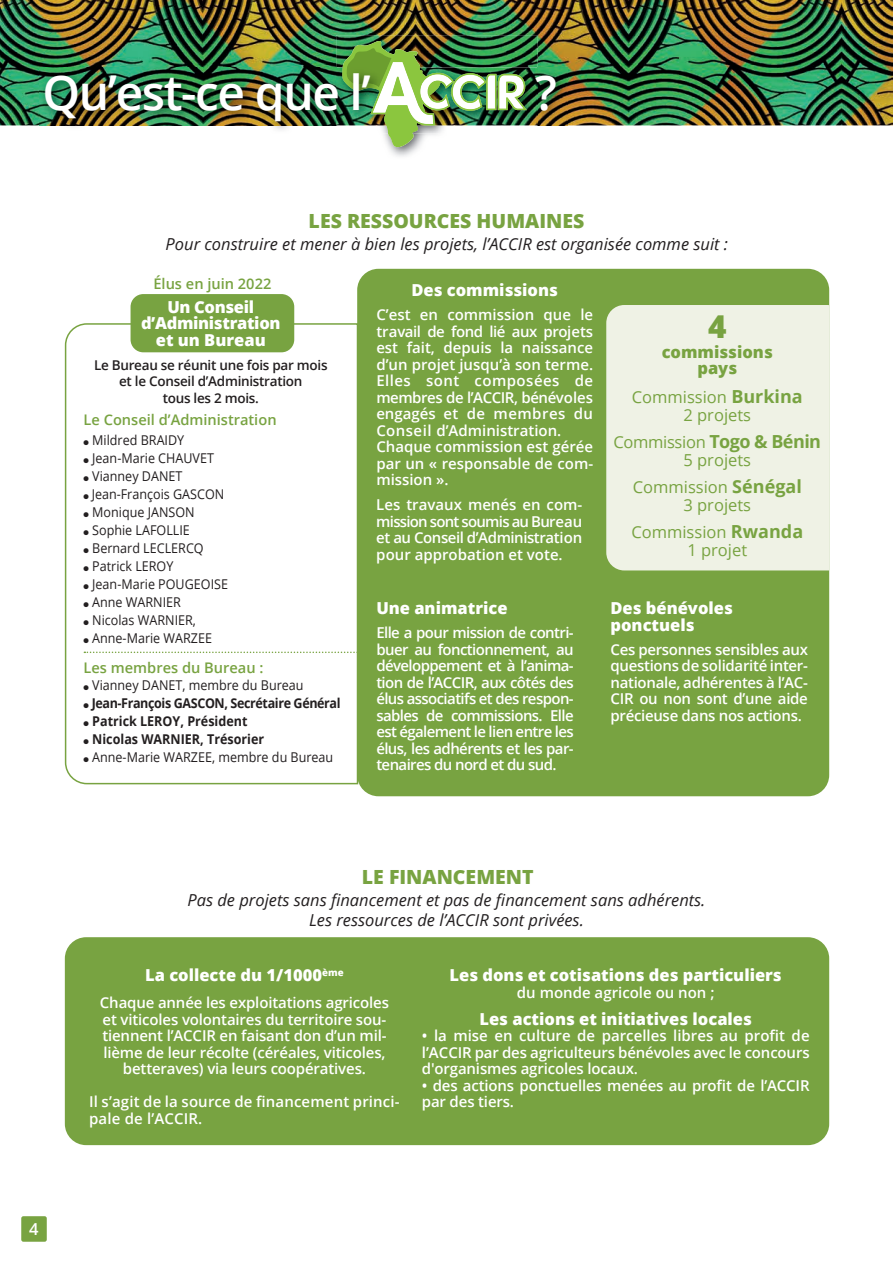
<style>
.page{position:relative;width:893px;height:1263px;background:#fff}
.page>*{position:absolute;margin:0;border:0;box-sizing:border-box;transform-origin:0 0}
.t1{font:600 48px "Open Sans";letter-spacing:-.03em;color:#fff}
.t2{font:800 31.5px "Open Sans";color:#78a341}
.t3{font:800 19.5px "Open Sans";color:#78a341}
.t4{font:italic 16.5px/19.5px "Open Sans";color:#231f20;text-align:center}
.t5{font:800 16.5px/16.5px "Open Sans";color:#fff}
.t6{font:16.5px/18px "Open Sans";color:#78a341;text-align:center}
.t7{font:800 16.5px/16.5px "Open Sans";letter-spacing:-.02em;color:#fff;text-align:center}
.t8{font:16.5px/18px "Open Sans";letter-spacing:-.02em;color:#78a341;text-align:center}
.t9{font:800 16.5px/16.5px "Open Sans";color:#78a341;text-align:center}
.t10{font:600 16.5px "Open Sans";color:#fff}
.t11{font:600 15px/16.5px "Open Sans";letter-spacing:-.01em;color:#fff;text-align:justify}
.t12{font:600 15px/16.5px "Open Sans";letter-spacing:.01em;color:#fff}
.t13{font:600 14.7px "Open Sans";color:#78a341}
.t14{font:13.5px "Open Sans";color:#231f20;scale:.93 1}
.t15{font:600 13.5px/16.5px "Open Sans";letter-spacing:-.02em;color:#231f20;text-align:center}
.t16{font:700 13.5px "Open Sans";color:#231f20;scale:.93 1}
.t17{font:700 13.5px "Open Sans";letter-spacing:-.03em;color:#231f20;scale:.93 1}
.s1{font-weight:700;font-size:18px}
</style>
<div class="page">
<svg style="left:64px;top:322px;width:295px;height:463px"></svg>
<div style="left:357px;top:269px;width:472px;height:527px;background:#78a341;border-radius:21px"></div>
<div style="left:131px;top:294px;width:163px;height:58px;background:#78a341;border-radius:13px"></div>
<div style="left:21px;top:1216px;width:26px;height:26px;background:#78a341;border-radius:2px"></div>
<div style="left:65px;top:937px;width:764px;height:208px;background:#78a341;border-radius:21px"></div>
<div style="left:606px;top:305px;width:223px;height:265px;background:#eff2e5"></div>
<img style="left:0;top:0;width:893px;height:125px">
<img style="left:336px;top:35px;width:202px;height:32px">
<img style="left:342px;top:40px;width:185px;height:109px">
<img style="left:39px;top:67px;width:528px;height:66px">
<img style="left:342px;top:67px;width:98px;height:66px">
<img style="left:370px;top:67px;width:65px;height:58px">
<img style="left:419px;top:73px;width:32px;height:37px">
<img style="left:451px;top:73px;width:45px;height:38px">
<img style="left:488px;top:75px;width:7px;height:34px">
<img style="left:498px;top:74px;width:29px;height:36px">
<img style="left:345px;top:67px;width:34px;height:20px">
<svg style="left:84px;top:651px;width:273px;height:2px"></svg>
<h1 class="t1" style="left:43px;top:59px;width:330px">Qu’est-ce que l’</h1>
<h1 class="t1" style="left:535px;top:59px;width:23px">?</h1>
<h3 class="t3" style="left:309px;top:206px;width:277px">LES RESSOURCES HUMAINES</h3>
<p class="t4" style="left:166px;top:234px;width:564px">Pour construire et mener à bien les projets, l’ACCIR est organisée comme suit :</p>
<p class="t13" style="left:153px;top:273px;width:119px">Élus en juin 2022</p>
<p class="t7" style="left:141px;top:298px;width:141px">Un Conseil d’Administration et un Bureau</p>
<p class="t15" style="left:94px;top:356px;width:235px">Le Bureau se réunit une fois par mois et le Conseil d’Administration<br>tous les 2 mois.</p>
<p class="t14" style="left:84px;top:431px;width:110px">● Mildred BRAIDY</p>
<p class="t14" style="left:84px;top:449px;width:142px">● Jean-Marie CHAUVET</p>
<p class="t14" style="left:84px;top:467px;width:108px">● Vianney DANET</p>
<p class="t14" style="left:84px;top:485px;width:153px">● Jean-François GASCON</p>
<p class="t14" style="left:84px;top:503px;width:121px">● Monique JANSON</p>
<p class="t14" style="left:84px;top:521px;width:116px">● Sophie LAFOLLIE</p>
<p class="t14" style="left:84px;top:539px;width:131px">● Bernard LECLERCQ</p>
<p class="t14" style="left:84px;top:557px;width:98px">● Patrick LEROY</p>
<p class="t14" style="left:84px;top:575px;width:157px">● Jean-Marie POUGEOISE</p>
<p class="t14" style="left:84px;top:593px;width:106px">● Anne WARNIER</p>
<p class="t14" style="left:84px;top:611px;width:122px">● Nicolas WARNIER,</p>
<p class="t14" style="left:84px;top:629px;width:140px">● Anne-Marie WARZEE</p>
<p class="t14" style="left:84px;top:676px;width:238px">● Vianney DANET, membre du Bureau</p>
<p class="t17" style="left:84px;top:694px;width:278px">● Jean-François GASCON, Secrétaire Général</p>
<p class="t16" style="left:84px;top:712px;width:178px">● Patrick LEROY, Président</p>
<p class="t16" style="left:84px;top:730px;width:196px">● Nicolas WARNIER, Trésorier</p>
<p class="t14" style="left:84px;top:748px;width:270px">● Anne-Marie WARZEE, membre du Bureau</p>
<p class="t13" style="left:84px;top:409px;width:195px">Le Conseil d’Administration</p>
<p class="t13" style="left:84px;top:657px;width:181px">Les membres du Bureau :</p>
<p class="t5" style="left:411px;top:281px;width:148px">Des commissions</p>
<p class="t11" style="left:376px;top:306px;width:218px;text-align:left">C’est en commission que le travail de fond lié aux projets est fait, depuis la naissance d’un projet jusqu’à son terme.<br>Elles sont composées de membres de l’ACCIR, bénévoles engagés et de membres du<br>Conseil d’Administration.<br>Chaque commission est gérée par un « responsable de com&shy;mission ».</p>
<p class="t11" style="left:376px;top:496px;width:208px">Les travaux menés en com&shy;mission sont soumis au Bureau et au Conseil d’Administration pour approbation et vote.</p>
<p class="t5" style="left:376px;top:599px;width:133px">Une animatrice</p>
<p class="t11" style="left:376px;top:624px;width:199px">Elle a pour mission de contri&shy;buer au fonctionnement, au développement et à l’anima&shy;tion de l’ACCIR, aux côtés des élus associatifs et des respon&shy;sables de commissions. Elle est également le lien entre les élus, les adhérents et les par&shy;tenaires du nord et du sud.</p>
<h2 class="t2" style="left:708px;top:303px;width:20px">4</h2>
<p class="t9" style="left:662px;top:343px;width:113px">commissions pays</p>
<p class="t6" style="left:632px;top:387px;width:172px">Commission <span class="s1">Burkina<br></span>2 projets</p>
<p class="t8" style="left:613px;top:432px;width:209px">Commission <span class="s1">Togo &amp; Bénin<br></span>5 projets</p>
<p class="t6" style="left:633px;top:477px;width:171px">Commission <span class="s1">Sénégal<br></span>3 projets</p>
<p class="t6" style="left:631px;top:522px;width:173px">Commission <span class="s1">Rwanda<br></span>1 projet</p>
<p class="t5" style="left:610px;top:599px;width:124px">Des bénévoles ponctuels</p>
<p class="t11" style="left:610px;top:641px;width:199px">Ces personnes sensibles aux questions de solidarité inter&shy;nationale, adhérentes à l’AC-CIR ou non sont d’une aide précieuse dans nos actions.</p>
<p class="t10" style="left:29px;top:1217px;width:11px">4</p>
<h3 class="t3" style="left:362px;top:862px;width:173px">LE FINANCEMENT</h3>
<p class="t4" style="left:187px;top:890px;width:519px">Pas de projets sans financement et pas de financement sans adhérents.<br>Les ressources de l’ACCIR sont privées.</p>
<p class="t5" style="left:145px;top:966px;width:200px">La collecte du 1/1000<sup>ème</sup></p>
<p class="t11" style="left:100px;top:994px;width:291px;text-align:center">Chaque année les exploitations agricoles et viticoles volontaires du territoire sou&shy;tiennent l’ACCIR en faisant don d’un mil&shy;lième de leur récolte (céréales, viticoles, betteraves) via leurs coopératives.</p>
<p class="t12" style="left:89px;top:1093px;width:312px">Il s’agit de la source de financement princi&shy;pale de l’ACCIR.</p>
<p class="t5" style="left:450px;top:966px;width:334px">Les dons et cotisations des particuliers</p>
<p class="t11" style="left:517px;top:984px;width:199px">du monde agricole ou non ;</p>
<p class="t5" style="left:479px;top:1010px;width:274px">Les actions et initiatives locales</p>
<p class="t11" style="left:422px;top:1027px;width:389px">• la mise en culture de parcelles libres au profit de l’ACCIR par des agriculteurs bénévoles avec le concours d'organismes agricoles locaux.</p>
<p class="t11" style="left:422px;top:1077px;width:389px">• des actions ponctuelles menées au profit de l’ACCIR par des tiers.</p>
</div>
